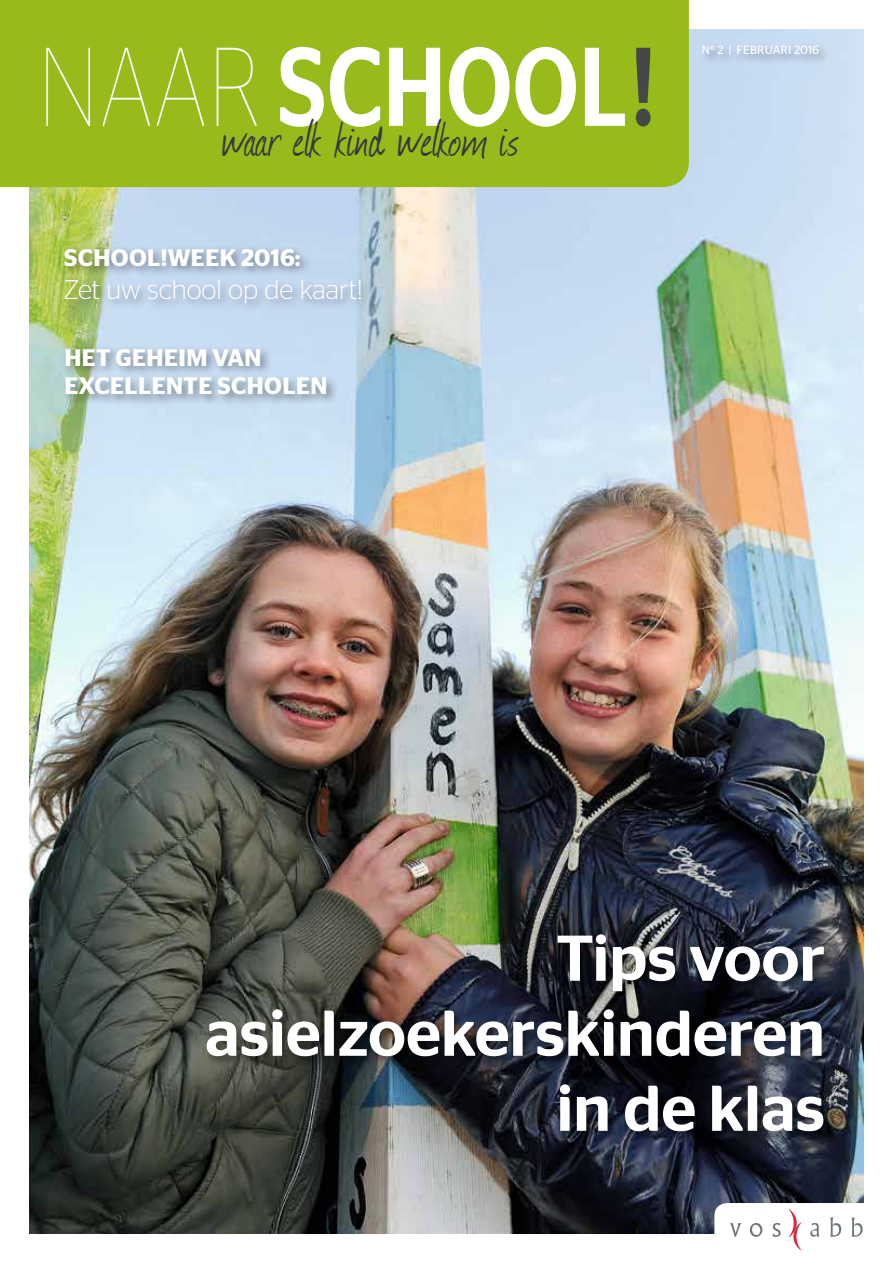
<style>
.page{position:relative;width:893px;height:1263px;background:#fff}
.page>*{position:absolute;margin:0;border:0;box-sizing:border-box;transform-origin:0 0}
.t1{font:500 111.6px "Stag Sans";letter-spacing:.01em;color:#fff;scale:.81 1}
.t2{font:500 64.5px/75px "Stag Sans";color:#fff;text-align:right}
.t3{font:61.2px "Journal";letter-spacing:.02em;color:#38393a;scale:.78 1}
.t4{font:300 27px "Stag Sans";color:#fff}
.t5{font:600 24px/28.8px "Stag Sans";letter-spacing:.02em;color:#fff}
.t6{font:12px "Stag Sans";letter-spacing:.01em;color:#fff}
.s1{font-weight:100}
.s2{color:#464747}
</style>
<div class="page">
<img style="left:30px;top:30px;width:833px;height:1203px">
<div style="left:699px;top:42px;width:131px;height:25px;background:#000;opacity:.4"></div>
<div style="left:0;top:0;width:689px;height:187px;background:#97bb1a"></div>
<div style="left:62px;top:345px;width:276px;height:62px;background:#000;opacity:.4"></div>
<div style="left:61px;top:245px;width:312px;height:70px;background:#000;opacity:.4"></div>
<div style="left:203px;top:931px;width:633px;height:213px;background:#000;opacity:.5"></div>
<svg style="left:714px;top:1203px;width:149px;height:47px"></svg>
<h1 class="t1" style="left:38px;top:23px;width:765px"><span class="s1">NAAR</span> school<span class="s2">!</span></h1>
<h3 class="t3" style="left:221px;top:97px;width:385px">waar elk kind welkom is</h3>
<p class="t5" style="left:64px;top:243px;width:238px">SCHOOL!WEEK 2016:</p>
<p class="t4" style="left:64px;top:275px;width:301px">Zet uw school op de kaart!</p>
<p class="t5" style="left:64px;top:343px;width:264px">HET GEHEIM VAN<br>EXCELLENTE SCHOLEN</p>
<p class="t6" style="left:702px;top:43px;width:119px">N0 2 | FEBRUARI 2016</p>
<h2 class="t2" style="left:205px;top:920px;width:621px">Tips voor asielzoekerskinderen in de klas</h2>
</div>
